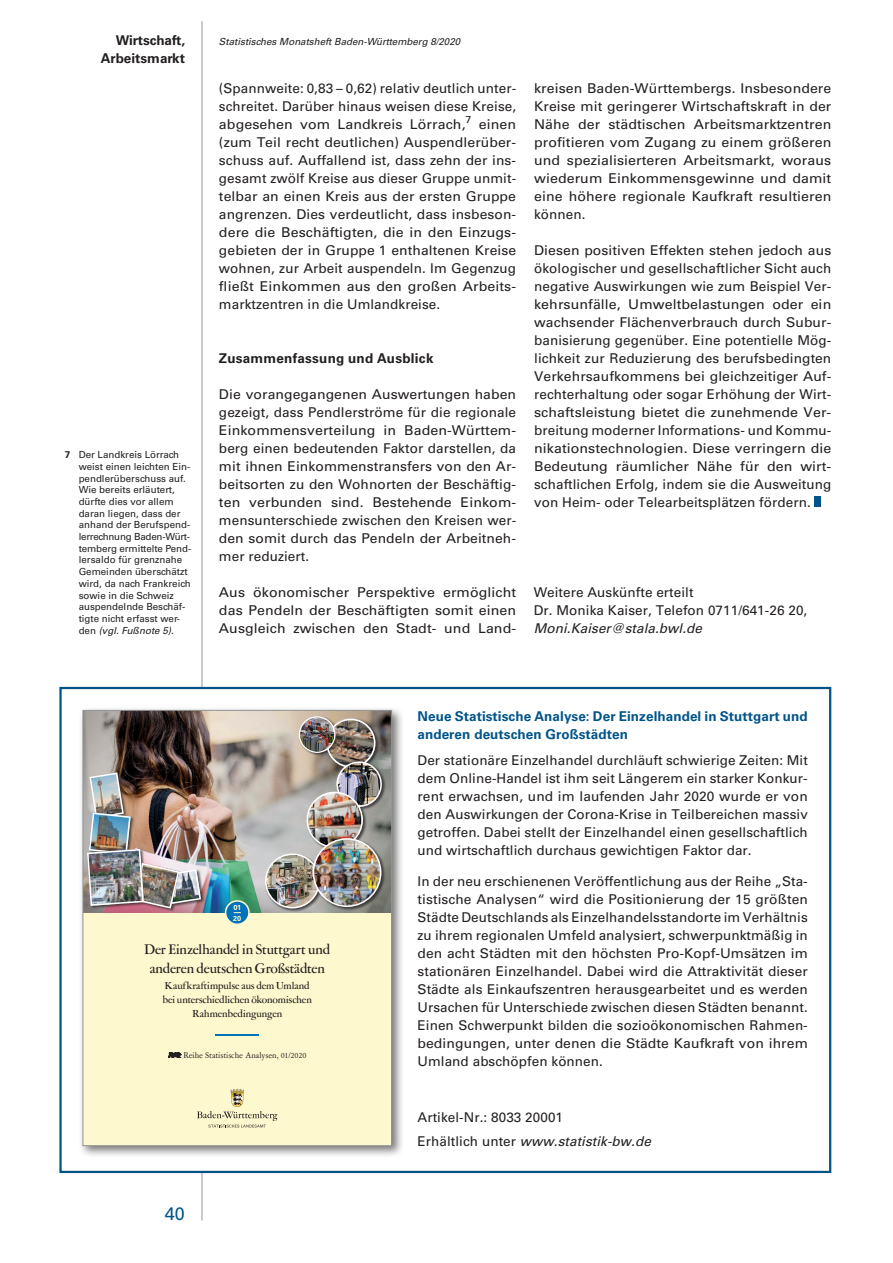
<style>
.page{position:relative;width:893px;height:1263px;background:#fff}
.page>*{position:absolute;margin:0;border:0;box-sizing:border-box;transform-origin:0 0}
.t1{font:18px "Univers";color:#01548a}
.t2{font:500 15.45px/18.6px "Garamont Amst SH";color:#231f20;text-align:center}
.Fließtext{font:13.5px/18px "Univers";letter-spacing:.005em;color:#231f20;text-align:justify;scale:1.04 1}
.Auskünfte{font:13.5px/18px "Univers";letter-spacing:.005em;color:#231f20;text-align:justify}
.Fließtext-2{font:13.5px/18px "Univers";letter-spacing:.005em;color:#231f20;text-align:justify}
.Fließtext-3{font:13.5px/18px "Univers";letter-spacing:.005em;color:#231f20;text-align:justify;scale:1.05 1}
.Auskünfte-2{font:700 13.5px/18px "Univers";letter-spacing:.005em;color:#01548a}
.Kapitelzwischenübers{font:700 13.5px "Univers";letter-spacing:.01em;color:#231f20}
.Auskünfte-3{font:italic 13.5px "Univers";letter-spacing:.005em;color:#231f20}
.t3{font:500 11.4px/13.6px "Garamont Amst SH";color:#231f20;text-align:center}
.t4{font:9.75px/11.7px "Univers";color:#231f20}
.t5{font:italic 9.75px "Univers";color:#231f20}
.t6{font:9.3px "Garamont Amst SB Rom";letter-spacing:-.005em;color:#231f20}
.t7{font:700 7.2px/10.2px "Univers";color:#fef8ce}
.s1{font-weight:700}
.s2{font-style:italic}
.s3{font-style:normal}
</style>
<div class="page">
<hr style="left:202px;top:21px;width:1px;height:1199px;background:#939598">
<div style="left:815px;top:497px;width:6px;height:10px;background:#01548a"></div>
<div style="left:59px;top:687px;width:772px;height:486px;border:2px solid #01548a"></div>
<div style="left:79px;top:706px;width:326px;height:452px;background:#231f20;opacity:.6"></div>
<div style="left:125px;top:913px;width:265px;height:231px;background:#fef8ce"></div>
<svg style="left:197px;top:1088px;width:80px;height:39px;background:#eae3bc"></svg>
<hr style="left:215px;top:1034px;width:44px;height:1px;background:#0072bc">
<svg style="left:168px;top:1052px;width:13px;height:6px"></svg>
<img style="left:125px;top:712px;width:265px;height:201px">
<div style="left:86px;top:772px;width:119px;height:140px;background:#231f20;opacity:.75"></div>
<svg style="left:85px;top:712px;width:40px;height:432px;background:#dfd8bb"></svg>
<img style="left:89px;top:812px;width:42px;height:37px">
<div style="left:89px;top:812px;width:42px;height:42px;border:2px solid #fff;border-radius:4px"></div>
<img style="left:179px;top:869px;width:22px;height:35px">
<div style="left:166px;top:869px;width:35px;height:35px;border:2px solid #fff;border-radius:5px"></div>
<img style="left:134px;top:863px;width:45px;height:46px">
<div style="left:134px;top:863px;width:45px;height:45px;border:2px solid #fff;border-radius:8px"></div>
<img style="left:87px;top:849px;width:57px;height:57px">
<div style="left:87px;top:849px;width:57px;height:57px;border:2px solid #fff;border-radius:4px"></div>
<div style="left:264px;top:715px;width:122px;height:197px;background:#231f20;opacity:.75"></div>
<img style="left:327px;top:719px;width:48px;height:48px;border-radius:24px">
<div style="left:326px;top:718px;width:49px;height:50px;border:2px solid #fff;border-radius:50%"></div>
<img style="left:334px;top:759px;width:50px;height:49px">
<img style="left:307px;top:792px;width:56px;height:56px">
<div style="left:306px;top:791px;width:57px;height:57px;border:2px solid #fff;border-radius:50%"></div>
<img style="left:266px;top:854px;width:53px;height:54px;border-radius:27px">
<div style="left:265px;top:853px;width:55px;height:55px;border:2px solid #fff;border-radius:50%"></div>
<img style="left:312px;top:838px;width:70px;height:70px">
<svg style="left:299px;top:716px;width:36px;height:37px"></svg>
<div style="left:226px;top:901px;width:23px;height:23px;background:#0072bc;border-radius:50%"></div>
<div style="left:225px;top:900px;width:25px;height:25px;border:2px solid #fef8ce;border-radius:50%"></div>
<div style="left:83px;top:710px;width:309px;height:436px;border:1px solid #939598"></div>
<p class="Kapitelzwischenübers" style="left:116px;top:32px;width:71px">Wirtschaft,</p>
<p class="t5" style="left:219px;top:35px;width:243px">Statistisches Monatsheft Baden-Württemberg 8/2020</p>
<p class="Kapitelzwischenübers" style="left:101px;top:50px;width:86px">Arbeitsmarkt</p>
<p class="t4" style="left:79px;top:449px;width:114px;text-indent:-14px"><span class="s1">7</span> Der Landkreis Lörrach weist einen leichten Ein&shy;pendlerüberschuss auf.<br>Wie bereits erläutert, dürfte dies vor allem daran liegen, dass der anhand der Berufspend&shy;lerrechnung Baden-Würt&shy;temberg ermittelte Pend&shy;lersaldo für grenznahe<br>Gemeinden überschätzt wird, da nach Frankreich sowie in die Schweiz auspendelnde Beschäf&shy;tigte nicht erfasst wer&shy;den <span class="s2">(vgl. Fußnote 5).</span></p>
<p class="Fließtext-2" style="left:219px;top:79px;width:299px">(Spannweite: 0,83 – 0,62) relativ deutlich unter&shy;schreitet. Darüber hinaus weisen diese Kreise, abgesehen vom Landkreis Lörrach,<sup>7</sup> einen (zum Teil recht deutlichen) Auspendlerüber&shy;schuss auf. Auffallend ist, dass zehn der ins&shy;gesamt zwölf Kreise aus dieser Gruppe unmit&shy;telbar an einen Kreis aus der ersten Gruppe angrenzen. Dies verdeutlicht, dass insbeson&shy;dere die Beschäftigten, die in den Einzugs&shy;gebieten der in Gruppe 1 enthaltenen Kreise wohnen, zur Arbeit auspendeln. Im Gegenzug fließt Einkommen aus den großen Arbeits&shy;marktzentren in die Umlandkreise.</p>
<p class="Kapitelzwischenübers" style="left:219px;top:350px;width:216px">Zusammenfassung und Ausblick</p>
<p class="Fließtext" style="left:219px;top:385px;width:287px">Die vorangegangenen Auswertungen haben gezeigt, dass Pendlerströme für die regionale Einkommensverteilung in Baden-Württem&shy;berg einen bedeutenden Faktor darstellen, da mit ihnen Einkommenstransfers von den Ar&shy;beitsorten zu den Wohnorten der Beschäftig&shy;ten verbunden sind. Bestehende Einkom&shy;mensunterschiede zwischen den Kreisen wer&shy;den somit durch das Pendeln der Arbeitneh&shy;mer reduziert.</p>
<p class="Fließtext-3" style="left:219px;top:583px;width:284px">Aus ökonomischer Perspektive ermöglicht das Pendeln der Beschäftigten somit einen Ausgleich zwischen den Stadt- und Land-</p>
<p class="Fließtext" style="left:534px;top:79px;width:287px">kreisen Baden-Württembergs. Insbesondere Kreise mit geringerer Wirtschaftskraft in der Nähe der städtischen Arbeitsmarktzentren profitieren vom Zugang zu einem größeren und spezialisierteren Arbeitsmarkt, woraus wiederum Einkommensgewinne und damit eine höhere regionale Kaufkraft resultieren können.</p>
<p class="Fließtext" style="left:534px;top:241px;width:287px">Diesen positiven Effekten stehen jedoch aus ökologischer und gesellschaftlicher Sicht auch negative Auswirkungen wie zum Beispiel Ver&shy;kehrsunfälle, Umweltbelastungen oder ein wachsender Flächenverbrauch durch Subur&shy;banisierung gegenüber. Eine potentielle Mög&shy;lichkeit zur Reduzierung des berufsbedingten Verkehrsaufkommens bei gleichzeitiger Auf&shy;rechterhaltung oder sogar Erhöhung der Wirt&shy;schaftsleistung bietet die zunehmende Ver&shy;breitung moderner Informations- und Kommu&shy;nikationstechnologien. Diese verringern die Bedeutung räumlicher Nähe für den wirt&shy;schaftlichen Erfolg, indem sie die Ausweitung von Heim- oder Telearbeitsplätzen fördern.</p>
<p class="Auskünfte" style="left:534px;top:583px;width:275px;text-align:left">Weitere Auskünfte erteilt<br>Dr. Monika Kaiser, Telefon 0711/641-26 20,<br><span class="s2">Moni.Kaiser@stala.bwl.de</span></p>
<p class="t7" style="left:233px;top:903px;width:10px">01<br>20</p>
<p class="t2" style="left:144px;top:941px;width:187px">Der Einzelhandel in Stuttgart und anderen deutschen Großstädten</p>
<p class="t3" style="left:163px;top:980px;width:150px">Kaufkraftimpulse aus dem Umland bei unterschiedlichen ökonomischen<br>Rahmenbedingungen</p>
<p class="t6" style="left:183px;top:1050px;width:125px">Reihe Statistische Analysen, 01/2020</p>
<h1 class="t1" style="left:165px;top:1203px;width:22px">40</h1>
<p class="Auskünfte-2" style="left:418px;top:707px;width:392px">Neue Statistische Analyse: Der Einzelhandel in Stuttgart und anderen deutschen Großstädten</p>
<p class="Auskünfte" style="left:418px;top:751px;width:392px">Der stationäre Einzelhandel durchläuft schwierige Zeiten: Mit dem Online-Handel ist ihm seit Längerem ein starker Konkur&shy;rent erwachsen, und im laufenden Jahr 2020 wurde er von den Auswirkungen der Corona-Krise in Teilbereichen massiv getroffen. Dabei stellt der Einzelhandel einen gesellschaftlich und wirtschaftlich durchaus gewichtigen Faktor dar.</p>
<p class="Auskünfte" style="left:418px;top:872px;width:392px">In der neu erschienenen Veröffentlichung aus der Reihe „Sta&shy;tistische Analysen“ wird die Positionierung der 15 größten Städte Deutschlands als Einzelhandelsstandorte im Verhältnis zu ihrem regionalen Umfeld analysiert, schwerpunktmäßig in den acht Städten mit den höchsten Pro-Kopf-Umsätzen im stationären Einzelhandel. Dabei wird die Attraktivität dieser Städte als Einkaufszentren herausgearbeitet und es werden Ursachen für Unterschiede zwischen diesen Städten benannt.<br>Einen Schwerpunkt bilden die sozioökonomischen Rahmen&shy;bedingungen, unter denen die Städte Kaufkraft von ihrem Umland abschöpfen können.</p>
<p class="Auskünfte" style="left:418px;top:1108px;width:147px">Artikel-Nr.: 8033 20001</p>
<p class="Auskünfte-3" style="left:418px;top:1134px;width:235px"><span class="s3">Erhältlich unter</span> www.statistik-bw.de</p>
</div>
